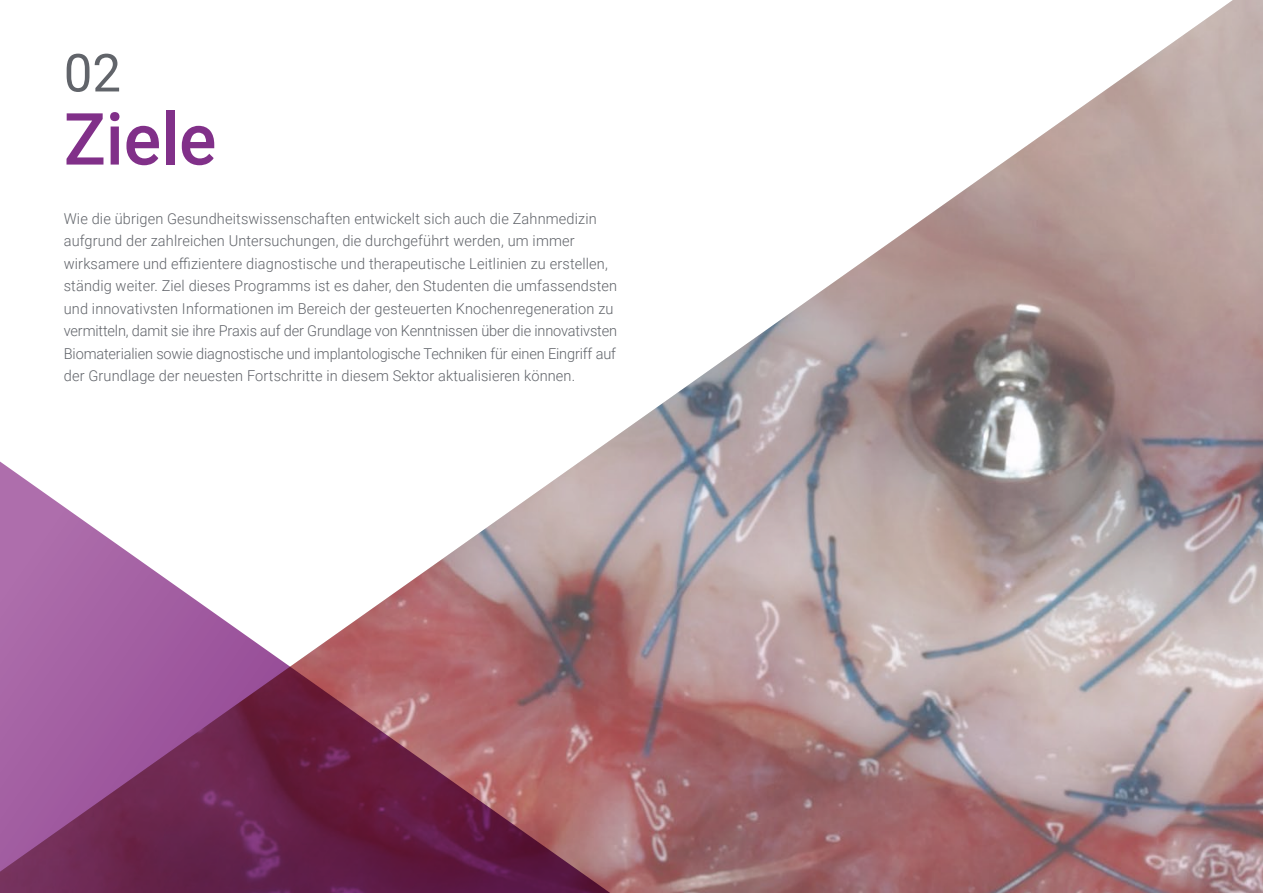
<style>
.page{position:relative;width:1263px;height:893px;background:#fff}
.page>*{position:absolute;margin:0;border:0;box-sizing:border-box;transform-origin:0 0}
.t1{font:500 72px "Roboto";color:#813089}
.t2{font:52.5px "Roboto";color:#61646a}
.t3{font:300 15px/22.5px "Roboto";letter-spacing:.01em;color:#61646a}
</style>
<div class="page">
<img style="left:602px;top:0;width:661px;height:893px">
<svg style="left:0;top:446px;width:640px;height:447px"></svg>
<h2 class="t2" style="left:64px;top:36px;width:59px">02</h2>
<h1 class="t1" style="left:64px;top:89px;width:154px">Ziele</h1>
<p class="t3" style="left:64px;top:207px;width:555px">Wie die übrigen Gesundheitswissenschaften entwickelt sich auch die Zahnmedizin aufgrund der zahlreichen Untersuchungen, die durchgeführt werden, um immer wirksamere und effizientere diagnostische und therapeutische Leitlinien zu erstellen, ständig weiter. Ziel dieses Programms ist es daher, den Studenten die umfassendsten und innovativsten Informationen im Bereich der gesteuerten Knochenregeneration zu vermitteln, damit sie ihre Praxis auf der Grundlage von Kenntnissen über die innovativsten Biomaterialien sowie diagnostische und implantologische Techniken für einen Eingriff auf der Grundlage der neuesten Fortschritte in diesem Sektor aktualisieren können.</p>
</div>
